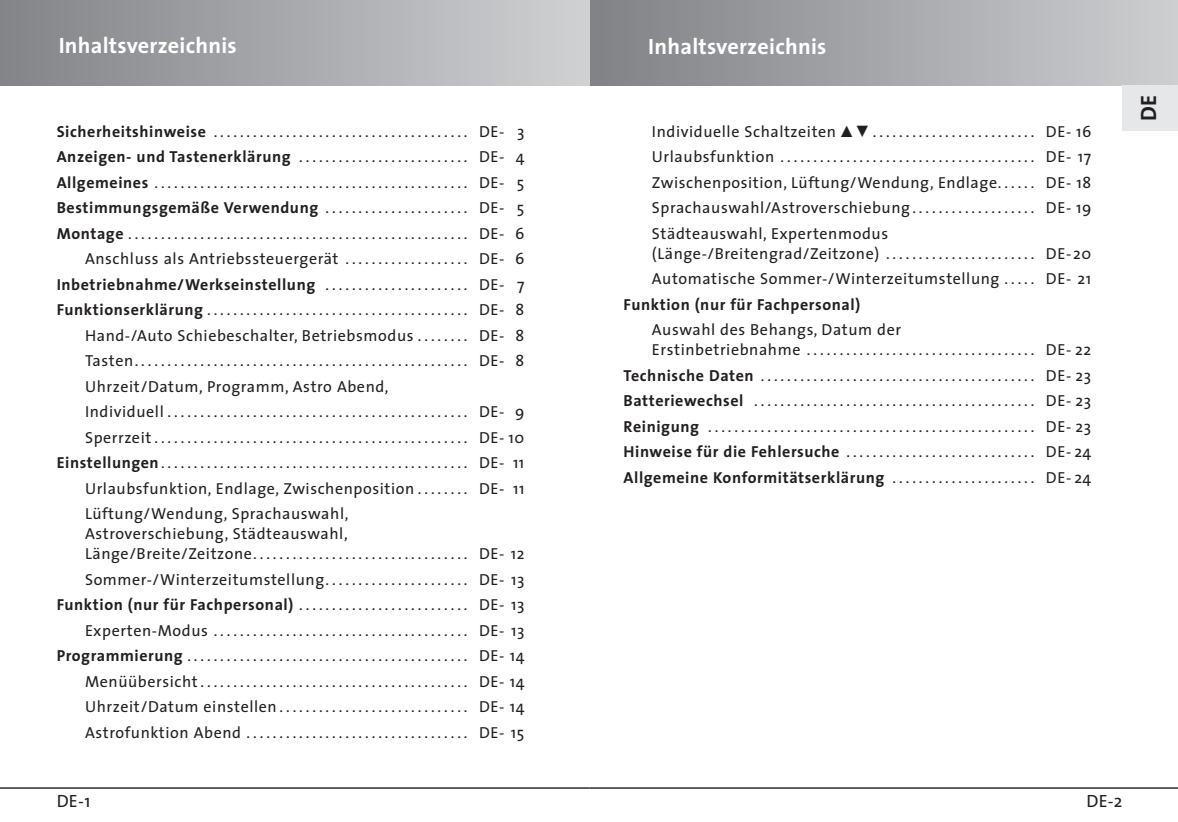
<style>
.page{position:relative;width:1178px;height:822px;background:#fff}
.page>*{position:absolute;margin:0;border:0;box-sizing:border-box;transform-origin:0 0}
.t1{font:700 22.2px "The Sans";letter-spacing:.01em;color:#fff}
.t2{font:700 22.2px "The Sans";color:#231f20}
.t3{font:17.8px "The Sans";color:#231f20}
.t4{font:16px/25.6px "The Sans";letter-spacing:.035em;color:#231f20}
.t5{font:700 16px "The Sans";letter-spacing:.035em;color:#231f20}
.s1{font-weight:700}
.s2{font-weight:400}
.s3{font-family:"Spe Num Mat"}
</style>
<div class="page">
<hr style="left:590px;top:787px;width:588px;height:2px;background:#231f20">
<div style="left:590px;top:0;width:588px;height:85px;background:linear-gradient(to right,#7f8185,#cdced1)"></div>
<hr style="left:0;top:787px;width:590px;height:2px;background:#231f20">
<div style="left:0;top:0;width:590px;height:85px;background:linear-gradient(to right,#818387,#d0d1d3)"></div>
<div style="left:1123px;top:85px;width:55px;height:45px;background:#e6e7e9"></div>
<h1 class="t1" style="left:59px;top:36px;width:180px">Inhaltsverzeichnis</h1>
<h1 class="t1" style="left:648px;top:37px;width:180px">Inhaltsverzeichnis</h1>
<h1 class="t2" style="left:1140px;top:121px;width:28px;rotate:-90deg">DE</h1>
<p class="t4" style="left:57px;top:120px;width:469px"><span class="s1">Sicherheitshinweise</span> ....................................... DE- 3</p>
<p class="t4" style="left:57px;top:145px;width:469px"><span class="s1">Anzeigen- und Tastenerklärung</span> .......................... DE- 4</p>
<p class="t4" style="left:57px;top:171px;width:469px"><span class="s1">Allgemeines</span> ................................................ DE- 5</p>
<p class="t5" style="left:57px;top:201px;width:469px">Bestimmungsgemäße Verwendung <span class="s2">. . . . . . . . . . . . . . . . . . . . . . DE- 5</span></p>
<p class="t4" style="left:57px;top:222px;width:469px"><span class="s1">Montage</span>.................................................... DE- 6</p>
<p class="t4" style="left:85px;top:247px;width:441px">Anschluss als Antriebssteuergerät . . . . . . . . . . . . . . . . . . . DE- 6</p>
<p class="t5" style="left:57px;top:278px;width:469px">Inbetriebnahme/Werkseinstellung <span class="s2">. . . . . . . . . . . . . . . . . . . . . . DE- 7</span></p>
<p class="t4" style="left:57px;top:298px;width:469px"><span class="s1">Funktionserklärung</span>........................................ DE- 8</p>
<p class="t4" style="left:85px;top:324px;width:441px">Hand-/Auto Schiebeschalter, Betriebsmodus . . . . . . . . DE- 8</p>
<p class="t4" style="left:85px;top:349px;width:441px">Tasten................................................... DE- 8</p>
<p class="t4" style="left:85px;top:375px;width:305px">Uhrzeit/Datum, Programm, Astro Abend,</p>
<p class="t4" style="left:85px;top:400px;width:441px">Individuell.............................................. DE- 9</p>
<p class="t4" style="left:85px;top:426px;width:441px">Sperrzeit................................................ DE-10</p>
<p class="t4" style="left:57px;top:452px;width:469px"><span class="s1">Einstellungen</span>............................................... DE- 11</p>
<p class="t4" style="left:85px;top:477px;width:441px">Urlaubsfunktion, Endlage, Zwischenposition . . . . . . . . DE- 11</p>
<p class="t4" style="left:85px;top:503px;width:265px">Lüftung/Wendung, Sprachauswahl,</p>
<p class="t4" style="left:85px;top:525px;width:441px;line-height:19.8px">Astroverschiebung, Städteauswahl,<br>Länge/Breite/Zeitzone................................. DE- 12</p>
<p class="t4" style="left:57px;top:568px;width:469px;text-align:right">Sommer-/Winterzeitumstellung. . . . . . . . . . . . . . . . . . . . . . DE- 13<br><span class="s1">Funktion (nur für Fachpersonal)</span> .......................... DE- 13<br>Experten-Modus ....................................... DE- 13<br><span class="s1">Programmierung</span>........................................... DE- 14<br>Menüübersicht......................................... DE- 14<br>Uhrzeit/Datum einstellen............................. DE- 14<br>Astrofunktion Abend .................................. DE- 15</p>
<p class="t4" style="left:652px;top:120px;width:441px;text-align:justify">Individuelle Schaltzeiten <span class="s3">vb</span> ......................... DE- 16<br>Urlaubsfunktion ....................................... DE- 17<br>Zwischenposition, Lüftung/Wendung, Endlage. . . . . . DE- 18<br>Sprachauswahl/Astroverschiebung. . . . . . . . . . . . . . . . . . . DE- 19<br>Städteauswahl, Expertenmodus</p>
<p class="t4" style="left:652px;top:242px;width:441px">(Länge-/Breitengrad/Zeitzone) . . . . . . . . . . . . . . . . . . . . . . . DE-20<br>Automatische Sommer-/Winterzeitumstellung . . . . . DE- 21</p>
<p class="t5" style="left:624px;top:298px;width:238px">Funktion (nur für Fachpersonal)</p>
<p class="t4" style="left:652px;top:321px;width:441px;line-height:19.8px">Auswahl des Behangs, Datum der<br>Erstinbetriebnahme ................................... DE-22</p>
<p class="t4" style="left:624px;top:364px;width:469px;text-align:justify"><span class="s1">Technische Daten</span> .......................................... DE-23<br><span class="s1">Batteriewechsel</span> ........................................... DE-23<br><span class="s1">Reinigung</span> .................................................. DE-23<br><span class="s1">Hinweise für die Fehlersuche</span> ............................. DE-24<br><span class="s1">Allgemeine Konformitätserklärung</span> . . . . . . . . . . . . . . . . . . . . . . DE- 24</p>
<p class="t3" style="left:57px;top:794px;width:35px">DE-1</p>
<p class="t3" style="left:1086px;top:794px;width:38px">DE-2</p>
</div>
